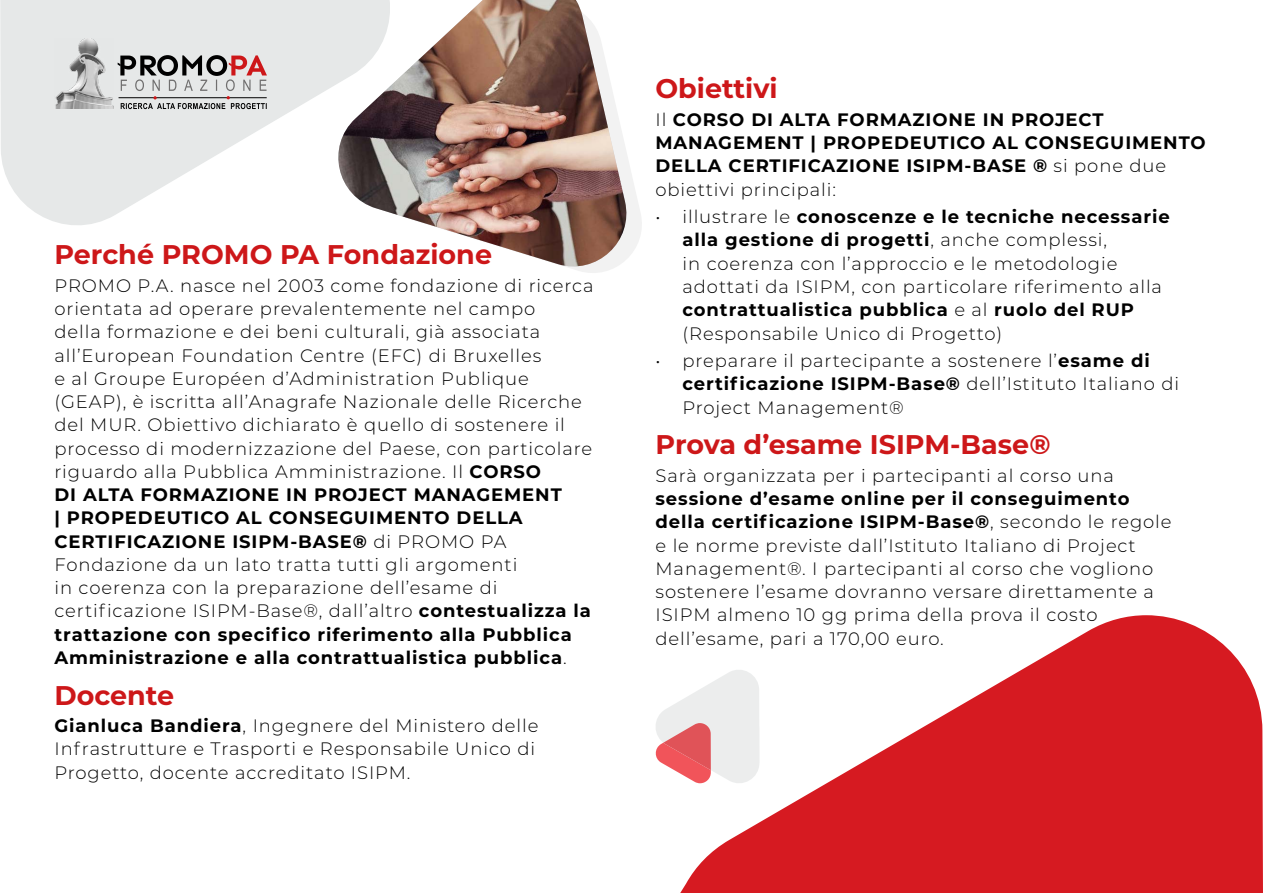
<style>
.page{position:relative;width:1263px;height:893px;background:#fff}
.page>*{position:absolute;margin:0;border:0;box-sizing:border-box;transform-origin:0 0}
.t1{font:700 27px "Montserrat";color:#cd1719}
.t2{font:300 18px/23.2px "Montserrat";letter-spacing:.05em;color:#000}
.t3{font:700 18px/23.2px "Montserrat";letter-spacing:.05em;color:#000}
.s1{font-weight:700}
.s2{font-weight:300}
</style>
<div class="page">
<svg style="left:0;top:0;width:325px;height:225px;fill:#e6e8e8"></svg>
<svg style="left:680px;top:615px;width:583px;height:278px;fill:#d61a21"></svg>
<img style="left:55px;top:38px;width:59px;height:71px">
<svg style="left:118px;top:55px;width:149px;height:54px;background:#b3acac"></svg>
<img style="left:325px;top:0;width:309px;height:273px">
<svg style="left:655px;top:665px;width:104px;height:120px"></svg>
<h1 class="t1" style="left:54px;top:235px;width:439px">Perché PROMO PA Fondazione</h1>
<p class="t2" style="left:54px;top:273px;width:541px">PROMO P.A. nasce nel 2003 come fondazione di ricerca orientata ad operare prevalentemente nel campo<br>della formazione e dei beni culturali, già associata all’European Foundation Centre (EFC) di Bruxelles<br>e al Groupe Européen d’Administration Publique (GEAP), è iscritta all’Anagrafe Nazionale delle Ricerche del MUR. Obiettivo dichiarato è quello di sostenere il processo di modernizzazione del Paese, con particolare riguardo alla Pubblica Amministrazione. Il <span class="s1">CORSO<br>DI ALTA FORMAZIONE IN PROJECT MANAGEMENT<br>| PROPEDEUTICO AL CONSEGUIMENTO DELLA CERTIFICAZIONE ISIPM-BASE®</span> di PROMO PA Fondazione da un lato tratta tutti gli argomenti<br>in coerenza con la preparazione dell’esame di certificazione ISIPM-Base®, dall’altro <span class="s1">contestualizza la trattazione con specifico riferimento alla Pubblica Amministrazione e alla contrattualistica pubblica</span>.</p>
<h1 class="t1" style="left:54px;top:676px;width:121px">Docente</h1>
<p class="t2" style="left:54px;top:714px;width:485px"><span class="s1">Gianluca Bandiera</span>, Ingegnere del Ministero delle<br>Infrastrutture e Trasporti e Responsabile Unico di<br>Progetto, docente accreditato ISIPM.</p>
<h1 class="t1" style="left:655px;top:69px;width:124px">Obiettivi</h1>
<p class="t3" style="left:655px;top:107px;width:552px"><span class="s2">Il</span> CORSO DI ALTA FORMAZIONE IN PROJECT MANAGEMENT | PROPEDEUTICO AL CONSEGUIMENTO DELLA CERTIFICAZIONE ISIPM-BASE ® <span class="s2">si pone due obiettivi principali:</span></p>
<p class="t2" style="left:682px;top:205px;width:489px;text-indent:-27px">• illustrare le <span class="s1">conoscenze e le tecniche necessarie alla gestione di progetti</span>, anche complessi,<br>in coerenza con l’approccio e le metodologie adottati da ISIPM, con particolare riferimento alla <span class="s1">contrattualistica pubblica</span> e al <span class="s1">ruolo del RUP </span>(Responsabile Unico di Progetto)</p>
<p class="t2" style="left:682px;top:348px;width:498px;text-indent:-27px">• preparare il partecipante a sostenere l’<span class="s1">esame di certificazione ISIPM-Base®</span> dell’Istituto Italiano di<br>Project Management®</p>
<h1 class="t1" style="left:655px;top:425px;width:396px">Prova d’esame ISIPM-Base®</h1>
<p class="t2" style="left:655px;top:463px;width:460px">Sarà organizzata per i partecipanti al corso una</p>
<p class="t2" style="left:655px;top:487px;width:518px"><span class="s1">sessione d’esame online per il conseguimento della certificazione ISIPM-Base®</span>, secondo le regole e le norme previste dall’Istituto Italiano di Project Management®. I partecipanti al corso che vogliono sostenere l’esame dovranno versare direttamente a ISIPM almeno 10 gg prima della prova il costo dell’esame, pari a 170,00 euro.</p>
</div>
